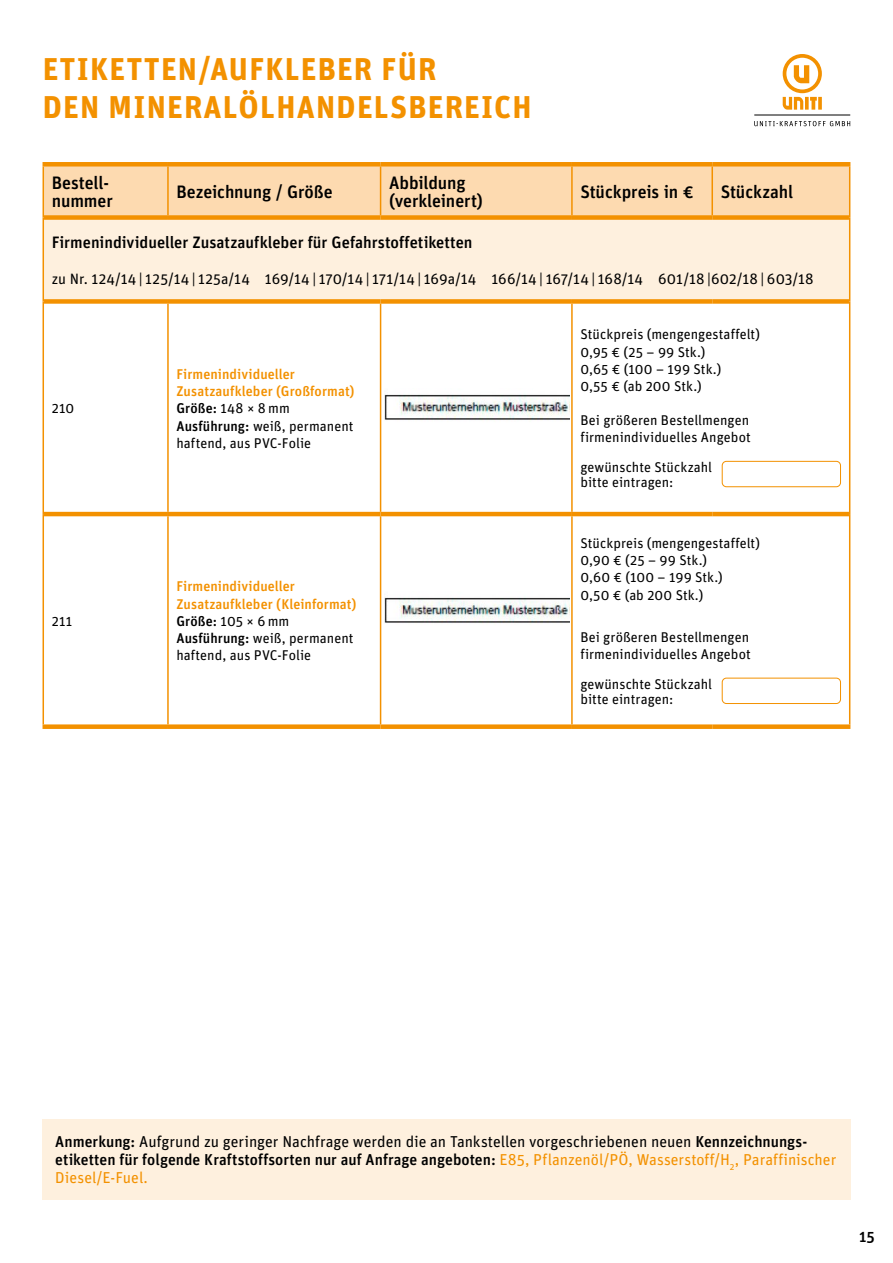
<style>
.page{position:relative;width:893px;height:1263px;background:#fff}
.page>*{position:absolute;margin:0;border:0;box-sizing:border-box;transform-origin:0 0}
.t1{font:700 31.5px/37.5px "Unit OT";letter-spacing:.04em;color:#f39100}
.t2{font:500 18px/18px "Unit OT";letter-spacing:-.01em;color:#000}
.t3{font:500 16.5px "Unit OT";color:#000}
.t4{font:500 15.75px/18px "Unit OT";color:#000}
.t5{font:15px "Unit OT";letter-spacing:.01em;color:#000}
.t6{font:14.1px/17.2px "Unit OT";letter-spacing:.005em;color:#000}
.t7{font:500 14.1px/17.2px "Unit OT";letter-spacing:.005em;color:#f39100}
.s1{color:#000}
.s2{font-weight:400;color:#000}
.s3{font-weight:400}
.s4{font-weight:400;color:#f39100}
</style>
<div class="page">
<div style="left:43px;top:1119px;width:808px;height:80px;background:#fef0de"></div>
<div style="left:44px;top:167px;width:805px;height:48px;background:#fddab0"></div>
<div style="left:43px;top:218px;width:807px;height:83px;background:#fef0de"></div>
<hr style="left:167px;top:167px;width:2px;height:48px;background:#f39100">
<hr style="left:380px;top:167px;width:1px;height:48px;background:#f39100">
<hr style="left:571px;top:167px;width:2px;height:48px;background:#f39100">
<hr style="left:711px;top:167px;width:2px;height:48px;background:#f39100">
<hr style="left:167px;top:304px;width:2px;height:208px;background:#f39100">
<hr style="left:380px;top:304px;width:1px;height:208px;background:#f39100">
<hr style="left:571px;top:304px;width:2px;height:208px;background:#f39100">
<hr style="left:167px;top:516px;width:2px;height:208px;background:#f39100">
<hr style="left:380px;top:516px;width:1px;height:208px;background:#f39100">
<hr style="left:571px;top:516px;width:2px;height:208px;background:#f39100">
<hr style="left:43px;top:167px;width:1px;height:51px;background:#f39100">
<hr style="left:849px;top:167px;width:1px;height:51px;background:#f39100">
<hr style="left:43px;top:218px;width:1px;height:83px;background:#f39100">
<hr style="left:849px;top:218px;width:1px;height:83px;background:#f39100">
<hr style="left:43px;top:301px;width:1px;height:213px;background:#f39100">
<hr style="left:849px;top:301px;width:1px;height:213px;background:#f39100">
<hr style="left:43px;top:514px;width:1px;height:210px;background:#f39100">
<hr style="left:849px;top:514px;width:1px;height:210px;background:#f39100">
<hr style="left:44px;top:512px;width:124px;height:4px;background:#f39100">
<hr style="left:168px;top:512px;width:213px;height:4px;background:#f39100">
<hr style="left:381px;top:512px;width:191px;height:4px;background:#f39100">
<hr style="left:572px;top:512px;width:140px;height:4px;background:#f39100">
<hr style="left:712px;top:512px;width:137px;height:4px;background:#f39100">
<div style="left:43px;top:162px;width:125px;height:5px;background:#f39100"></div>
<div style="left:168px;top:162px;width:213px;height:5px;background:#f39100"></div>
<div style="left:381px;top:162px;width:191px;height:5px;background:#f39100"></div>
<div style="left:572px;top:162px;width:140px;height:5px;background:#f39100"></div>
<div style="left:712px;top:162px;width:138px;height:5px;background:#f39100"></div>
<div style="left:44px;top:299px;width:124px;height:5px;background:#f39100"></div>
<div style="left:168px;top:299px;width:213px;height:5px;background:#f39100"></div>
<div style="left:381px;top:299px;width:191px;height:5px;background:#f39100"></div>
<div style="left:572px;top:299px;width:140px;height:5px;background:#f39100"></div>
<div style="left:712px;top:299px;width:137px;height:5px;background:#f39100"></div>
<div style="left:43px;top:724px;width:125px;height:5px;background:#f39100"></div>
<div style="left:168px;top:724px;width:213px;height:5px;background:#f39100"></div>
<div style="left:381px;top:724px;width:191px;height:5px;background:#f39100"></div>
<div style="left:572px;top:724px;width:140px;height:5px;background:#f39100"></div>
<div style="left:712px;top:724px;width:138px;height:5px;background:#f39100"></div>
<div style="left:44px;top:215px;width:124px;height:5px;background:#f39100"></div>
<div style="left:168px;top:215px;width:213px;height:5px;background:#f39100"></div>
<div style="left:381px;top:215px;width:191px;height:5px;background:#f39100"></div>
<div style="left:572px;top:215px;width:140px;height:5px;background:#f39100"></div>
<div style="left:712px;top:215px;width:137px;height:5px;background:#f39100"></div>
<img style="left:385px;top:394px;width:185px;height:26px">
<img style="left:385px;top:597px;width:185px;height:26px">
<div style="left:722px;top:678px;width:119px;height:26px;border:1px solid #f39100;border-radius:4px"></div>
<div style="left:722px;top:461px;width:119px;height:26px;border:1px solid #f39100;border-radius:4px"></div>
<svg style="left:783px;top:54px;width:39px;height:56px"></svg>
<svg style="left:754px;top:121px;width:96px;height:5px"></svg>
<hr style="left:754px;top:115px;width:96px;height:1px;background:#000">
<h1 class="t1" style="left:43px;top:50px;width:490px">ETIKETTEN/AUFKLEBER FÜR<br>DEN MINERALÖLHANDELSBEREICH</h1>
<p class="t2" style="left:52px;top:174px;width:63px">Bestell&shy;nummer</p>
<p class="t2" style="left:176px;top:183px;width:158px">Bezeichnung / Größe</p>
<p class="t2" style="left:389px;top:174px;width:95px">Abbildung (verkleinert)</p>
<p class="t2" style="left:580px;top:183px;width:115px">Stückpreis in €</p>
<p class="t2" style="left:721px;top:183px;width:74px">Stückzahl</p>
<p class="t3" style="left:52px;top:232px;width:422px">Firmenindividueller Zusatzaufkleber für Gefahrstoffetiketten</p>
<p class="t5" style="left:52px;top:269px;width:763px">zu Nr. 124/14 | 125/14 | 125a/14 169/14 | 170/14 | 171/14 | 169a/14 166/14 | 167/14 | 168/14 601/18 |602/18 | 603/18</p>
<p class="t6" style="left:52px;top:400px;width:24px">210</p>
<p class="t6" style="left:52px;top:612px;width:22px">211</p>
<p class="t7" style="left:176px;top:365px;width:180px">Firmenindividueller<br>Zusatzaufkleber (Großformat)<br><span class="s1">Größe:</span> <span class="s2">148 × 8 mm<br></span><span class="s1">Ausführung:</span> <span class="s2">weiß, permanent haftend, aus PVC-Folie</span></p>
<p class="t7" style="left:176px;top:578px;width:182px">Firmenindividueller<br>Zusatzaufkleber (Kleinformat)<br><span class="s1">Größe:</span> <span class="s2">105 × 6 mm<br></span><span class="s1">Ausführung:</span> <span class="s2">weiß, permanent haftend, aus PVC-Folie</span></p>
<p class="t6" style="left:580px;top:326px;width:181px">Stückpreis (mengengestaffelt)<br>0,95 € (25 – 99 Stk.)<br>0,65 € (100 – 199 Stk.)<br>0,55 € (ab 200 Stk.)</p>
<p class="t6" style="left:580px;top:411px;width:172px">Bei größeren Bestellmengen firmenindividuelles Angebot</p>
<p class="t6" style="left:580px;top:460px;width:133px;line-height:15px">gewünschte Stückzahl bitte eintragen:</p>
<p class="t6" style="left:580px;top:534px;width:181px">Stückpreis (mengengestaffelt)<br>0,90 € (25 – 99 Stk.)<br>0,60 € (100 – 199 Stk.)<br>0,50 € (ab 200 Stk.)</p>
<p class="t6" style="left:580px;top:628px;width:172px">Bei größeren Bestellmengen firmenindividuelles Angebot</p>
<p class="t6" style="left:580px;top:676px;width:133px;line-height:15px">gewünschte Stückzahl bitte eintragen:</p>
<p class="t4" style="left:55px;top:1132px;width:782px">Anmerkung: <span class="s3">Aufgrund zu geringer Nachfrage werden die an Tankstellen vorgeschriebenen neuen</span> Kennzeichnungs&shy;etiketten für folgende Kraftstoffsorten nur auf Anfrage angeboten: <span class="s4">E85, Pflanzenöl/PÖ, Wasserstoff/H</span><sub>2</sub><span class="s4">, Paraffinischer<br>Diesel/E-Fuel.</span></p>
<p class="t4" style="left:859px;top:1227px;width:17px">15</p>
</div>
